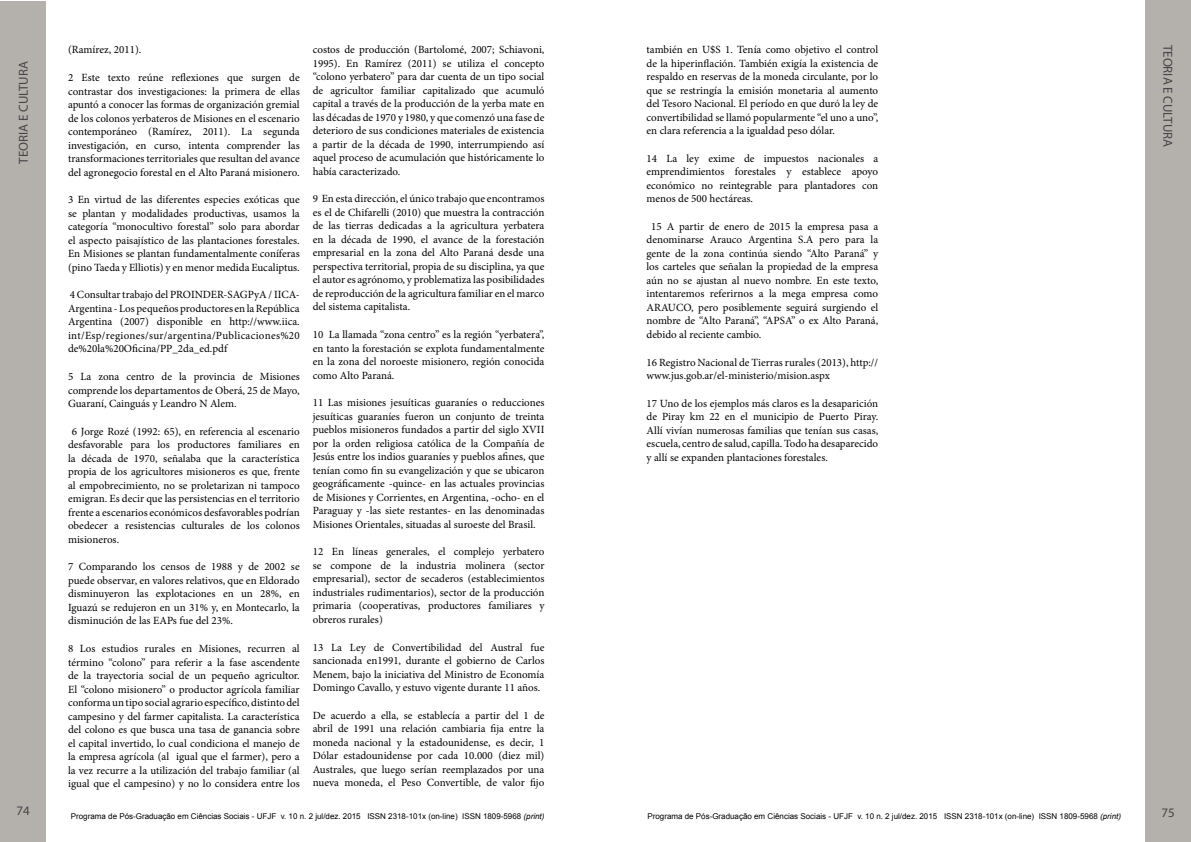
<style>
.page{position:relative;width:1191px;height:842px;background:#fff}
.page>*{position:absolute;margin:0;border:0;box-sizing:border-box;transform-origin:0 0}
.t1{font:13px "Myriad Pro";color:#464547}
.t2{font:11px/13.5px "Minion Pro";color:#000;text-align:justify}
.t3{font:8px "Arial";color:#000}
.s1{font-style:italic}
</style>
<div class="page">
<div style="left:0;top:0;width:46px;height:842px;background:#b4b1ad"></div>
<div style="left:1145px;top:0;width:46px;height:842px;background:#b4b1ad"></div>
<p class="t1" style="left:16px;top:164px;width:104px;rotate:-90deg">TEORIA E CULTURA</p>
<p class="t1" style="left:17px;top:803px;width:15px">74</p>
<p class="t2" style="left:68px;top:43px;width:75px">(Ramírez, 2011).</p>
<p class="t2" style="left:68px;top:71px;width:233px">2 Este texto reúne reflexiones que surgen de contrastar dos investigaciones: la primera de ellas apuntó a conocer las formas de organización gremial de los colonos yerbateros de Misiones en el escenario contemporáneo (Ramírez, 2011). La segunda investigación, en curso, intenta comprender las transformaciones territoriales que resultan del avance del agronegocio forestal en el Alto Paraná misionero.</p>
<p class="t2" style="left:68px;top:193px;width:233px">3 En virtud de las diferentes especies exóticas que se plantan y modalidades productivas, usamos la categoría “monocultivo forestal” solo para abordar el aspecto paisajístico de las plantaciones forestales.<br>En Misiones se plantan fundamentalmente coníferas (pino Taeda y Elliotis) y en menor medida Eucaliptus.</p>
<p class="t2" style="left:68px;top:288px;width:233px">4 Consultar trabajo del PROINDER-SAGPyA / IICA-Argentina - Los pequeños productores en la República Argentina (2007) disponible en http://www.iica. int/Esp/regiones/sur/argentina/Publicaciones%20 de%20la%20Oficina/PP_2da_ed.pdf</p>
<p class="t2" style="left:68px;top:370px;width:233px">5 La zona centro de la provincia de Misiones comprende los departamentos de Oberá, 25 de Mayo, Guaraní, Cainguás y Leandro N Alem.</p>
<p class="t2" style="left:68px;top:424px;width:233px;text-indent:4px">6 Jorge Rozé (1992: 65), en referencia al escenario desfavorable para los productores familiares en la década de 1970, señalaba que la característica propia de los agricultores misioneros es que, frente al empobrecimiento, no se proletarizan ni tampoco emigran. Es decir que las persistencias en el territorio frente a escenarios económicos desfavorables podrían obedecer a resistencias culturales de los colonos misioneros.</p>
<p class="t2" style="left:68px;top:560px;width:233px">7 Comparando los censos de 1988 y de 2002 se puede observar, en valores relativos, que en Eldorado disminuyeron las explotaciones en un 28%, en Iguazú se redujeron en un 31% y, en Montecarlo, la disminución de las EAPs fue del 23%.</p>
<p class="t2" style="left:68px;top:642px;width:233px">8 Los estudios rurales en Misiones, recurren al término “colono” para referir a la fase ascendente de la trayectoria social de un pequeño agricultor.<br>El “colono misionero” o productor agrícola familiar conforma un tipo social agrario específico, distinto del campesino y del farmer capitalista. La característica del colono es que busca una tasa de ganancia sobre el capital invertido, lo cual condiciona el manejo de la empresa agrícola (al igual que el farmer), pero a la vez recurre a la utilización del trabajo familiar (al igual que el campesino) y no lo considera entre los</p>
<p class="t2" style="left:313px;top:43px;width:233px">costos de producción (Bartolomé, 2007; Schiavoni, 1995). En Ramírez (2011) se utiliza el concepto “colono yerbatero” para dar cuenta de un tipo social de agricultor familiar capitalizado que acumuló capital a través de la producción de la yerba mate en las décadas de 1970 y 1980, y que comenzó una fase de deterioro de sus condiciones materiales de existencia a partir de la década de 1990, interrumpiendo así aquel proceso de acumulación que históricamente lo había caracterizado.</p>
<p class="t2" style="left:313px;top:192px;width:233px">9 En esta dirección, el único trabajo que encontramos es el de Chifarelli (2010) que muestra la contracción de las tierras dedicadas a la agricultura yerbatera en la década de 1990, el avance de la forestación empresarial en la zona del Alto Paraná desde una perspectiva territorial, propia de su disciplina, ya que el autor es agrónomo, y problematiza las posibilidades de reproducción de la agricultura familiar en el marco del sistema capitalista.</p>
<p class="t2" style="left:313px;top:328px;width:233px">10 La llamada “zona centro” es la región “yerbatera”, en tanto la forestación se explota fundamentalmente en la zona del noroeste misionero, región conocida como Alto Paraná.</p>
<p class="t2" style="left:313px;top:396px;width:233px">11 Las misiones jesuíticas guaraníes o reducciones jesuíticas guaraníes fueron un conjunto de treinta pueblos misioneros fundados a partir del siglo XVII por la orden religiosa católica de la Compañía de Jesús entre los indios guaraníes y pueblos afines, que tenían como fin su evangelización y que se ubicaron geográficamente -quince- en las actuales provincias de Misiones y Corrientes, en Argentina, -ocho- en el Paraguay y -las siete restantes- en las denominadas Misiones Orientales, situadas al suroeste del Brasil.</p>
<p class="t2" style="left:313px;top:545px;width:233px">12 En líneas generales, el complejo yerbatero se compone de la industria molinera (sector empresarial), sector de secaderos (establecimientos industriales rudimentarios), sector de la producción primaria (cooperativas, productores familiares y obreros rurales)</p>
<p class="t2" style="left:313px;top:640px;width:233px">13 La Ley de Convertibilidad del Austral fue sancionada en1991, durante el gobierno de Carlos Menem, bajo la iniciativa del Ministro de Economía Domingo Cavallo, y estuvo vigente durante 11 años.</p>
<p class="t2" style="left:313px;top:708px;width:233px">De acuerdo a ella, se establecía a partir del 1 de abril de 1991 una relación cambiaria fija entre la moneda nacional y la estadounidense, es decir, 1<br>Dólar estadounidense por cada 10.000 (diez mil)<br>Australes, que luego serían reemplazados por una nueva moneda, el Peso Convertible, de valor fijo</p>
<p class="t2" style="left:646px;top:43px;width:233px">también en U$S 1. Tenía como objetivo el control de la hiperinflación. También exigía la existencia de respaldo en reservas de la moneda circulante, por lo que se restringía la emisión monetaria al aumento del Tesoro Nacional. El período en que duró la ley de convertibilidad se llamó popularmente “el uno a uno”, en clara referencia a la igualdad peso dólar.</p>
<p class="t2" style="left:646px;top:152px;width:233px">14 La ley exime de impuestos nacionales a emprendimientos forestales y establece apoyo económico no reintegrable para plantadores con menos de 500 hectáreas.</p>
<p class="t2" style="left:646px;top:220px;width:233px;text-indent:5px">15 A partir de enero de 2015 la empresa pasa a denominarse Arauco Argentina S.A pero para la gente de la zona continúa siendo “Alto Paraná” y los carteles que señalan la propiedad de la empresa aún no se ajustan al nuevo nombre. En este texto, intentaremos referirnos a la mega empresa como ARAUCO, pero posiblemente seguirá surgiendo el nombre de “Alto Paraná”, “APSA” o ex Alto Paraná, debido al reciente cambio.</p>
<p class="t2" style="left:646px;top:355px;width:233px">16 Registro Nacional de Tierras rurales (2013), http:// www.jus.gob.ar/el-ministerio/mision.aspx</p>
<p class="t2" style="left:646px;top:397px;width:233px">17 Uno de los ejemplos más claros es la desaparición de Piray km 22 en el municipio de Puerto Piray.<br>Allí vivían numerosas familias que tenían sus casas, escuela, centro de salud, capilla. Todo ha desaparecido y allí se expanden plantaciones forestales.</p>
<p class="t3" style="left:71px;top:811px;width:475px">Programa de Pós-Graduação em Ciências Sociais - UFJF v. 10 n. 2 jul/dez. 2015 ISSN 2318-101x (on-line) ISSN 1809-5968 <span class="s1">(print)</span></p>
<p class="t3" style="left:647px;top:811px;width:475px">Programa de Pós-Graduação em Ciências Sociais - UFJF v. 10 n. 2 jul/dez. 2015 ISSN 2318-101x (on-line) ISSN 1809-5968 <span class="s1">(print)</span></p>
<p class="t1" style="left:1175px;top:45px;width:104px;rotate:90deg">TEORIA E CULTURA</p>
<p class="t1" style="left:1161px;top:804px;width:15px">75</p>
</div>
